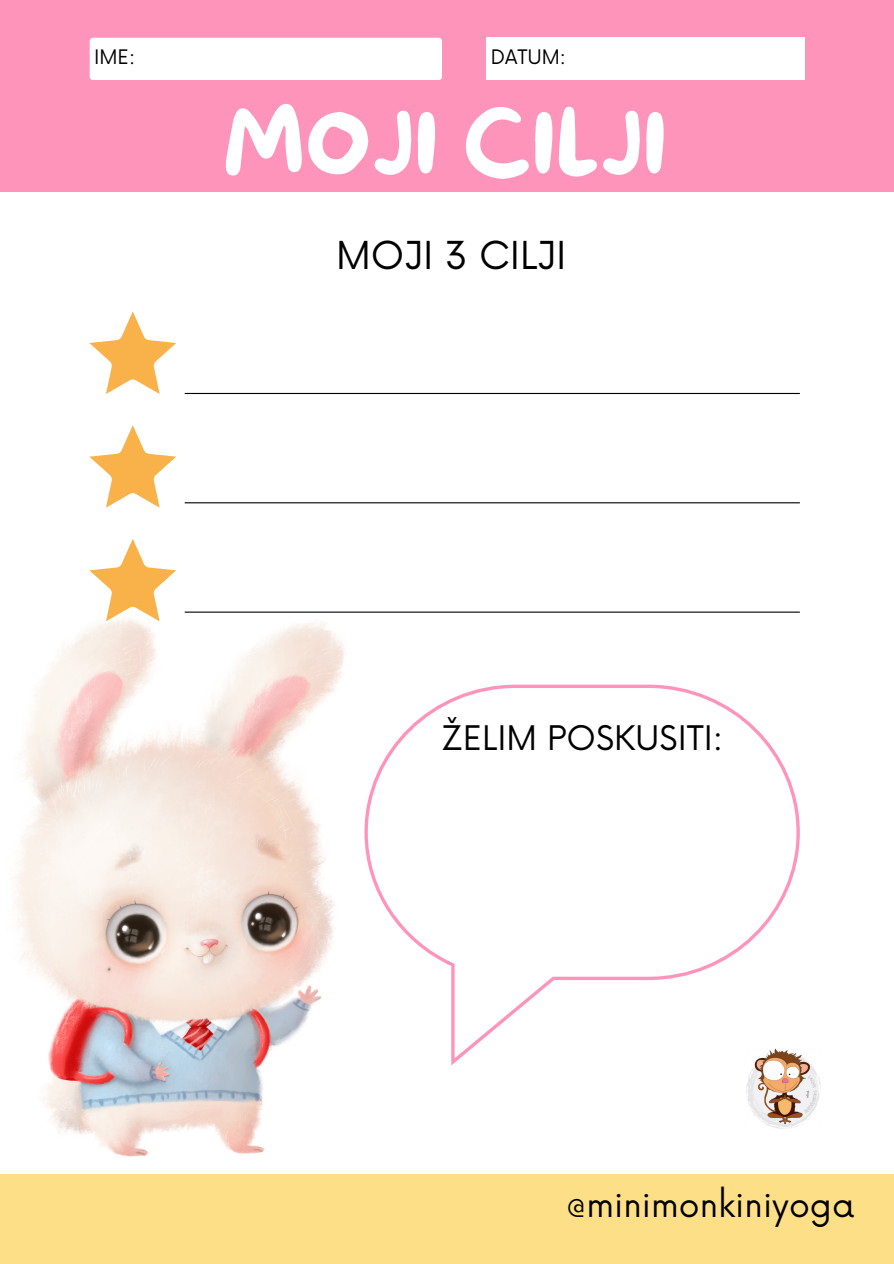
<style>
.page{position:relative;width:894px;height:1264px;background:#fff}
.page>*{position:absolute;margin:0;border:0;box-sizing:border-box;transform-origin:0 0}
.t1{font:85.2px "More Sugar";color:#fff}
.t2{font:37.5px "Now";color:#000}
.t3{font:33px "Now";color:#000}
.t4{font:19.5px "Now";color:#000}
</style>
<div class="page">
<div style="left:0;top:0;width:893px;height:191px;background:#ff94bb"></div>
<div style="left:0;top:1174px;width:893px;height:89px;background:#fcdf87"></div>
<svg style="left:364px;top:684px;width:435px;height:296px"></svg>
<svg style="left:89px;top:311px;width:87px;height:82px"></svg>
<svg style="left:89px;top:425px;width:87px;height:82px"></svg>
<svg style="left:89px;top:539px;width:87px;height:73px"></svg>
<hr style="left:185px;top:393px;width:614px;height:1px;background:#000">
<hr style="left:185px;top:502px;width:614px;height:1px;background:#000">
<hr style="left:185px;top:611px;width:614px;height:1px;background:#000">
<div style="left:90px;top:38px;width:352px;height:42px;background:#fff;border-radius:3px"></div>
<div style="left:486px;top:38px;width:318px;height:42px;background:#fff"></div>
<img style="left:13px;top:612px;width:336px;height:545px">
<img style="left:746px;top:1048px;width:75px;height:81px">
<p class="t4" style="left:94px;top:46px;width:42px">IME:</p>
<p class="t4" style="left:490px;top:46px;width:77px">DATUM:</p>
<p class="t1" style="left:222px;top:97px;width:445px">MOJI CILJI</p>
<p class="t2" style="left:336px;top:234px;width:231px">MOJI 3 CILJI</p>
<p class="t3" style="left:441px;top:719px;width:283px">ŽELIM POSKUSITI:</p>
<p class="t3" style="left:566px;top:1186px;width:289px">@minimonkiniyoga</p>
</div>
